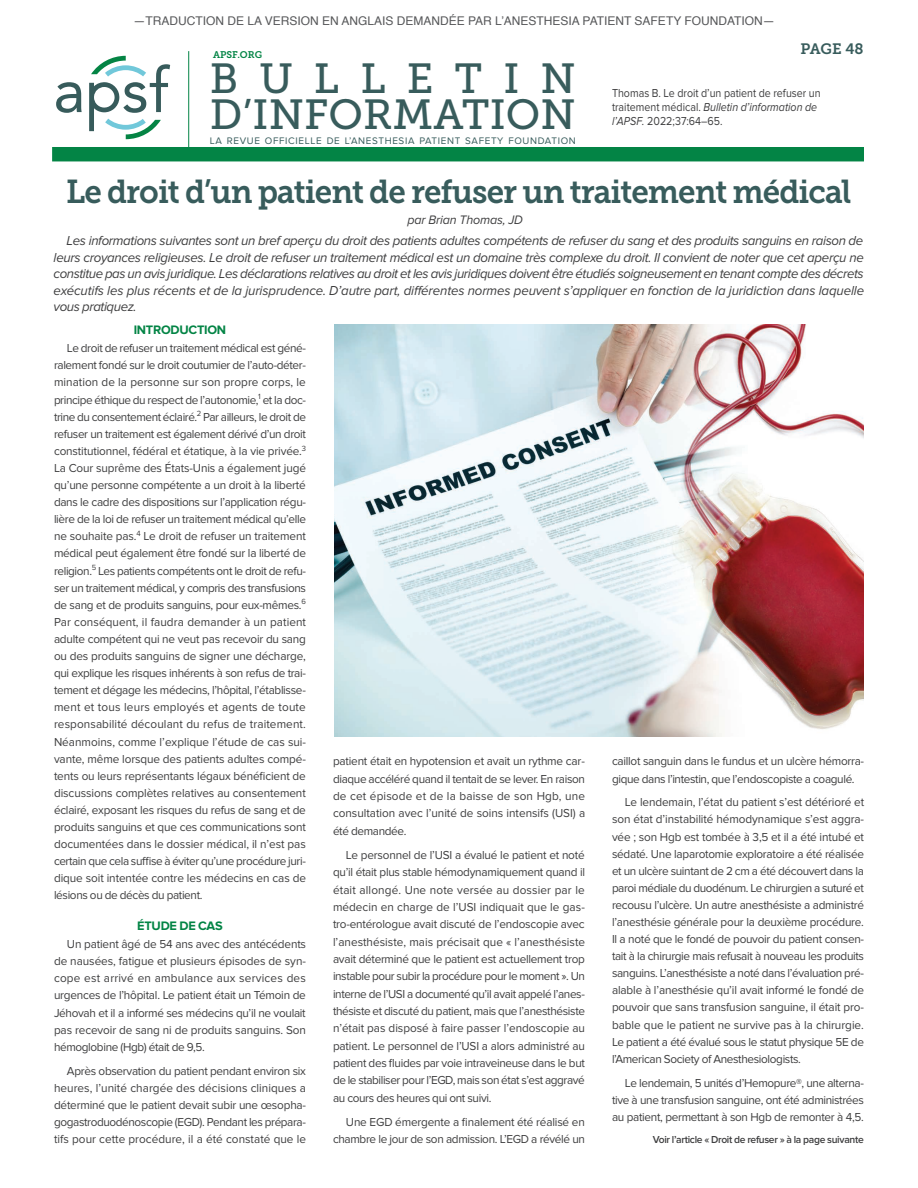
<style>
.page{position:relative;width:918px;height:1188px;background:#fff}
.page>*{position:absolute;margin:0;border:0;box-sizing:border-box;transform-origin:0 0}
.t1{font:42px/36px "Museo Slab 500";letter-spacing:.005em;color:#385c5c}
.Headline{font:33px "Museo Slab 700";letter-spacing:-.03em;color:#385c5c;scale:.95 1}
.t2{font:15px "Museo Slab 700";letter-spacing:-.005em;color:#385c5c}
.Body_Copy{font:italic 13.5px/16.5px "Proxima Nova";letter-spacing:-.01em;color:#3e3e3f;text-align:justify}
.Subheads_green{font:700 12.75px "Proxima Nova";letter-spacing:-.02em;color:#038445}
.Byline{font:italic 12.75px "Proxima Nova";letter-spacing:-.01em;color:#3e3e3f}
.Body_Copy-2{font:12px/17.1px "Proxima Nova";letter-spacing:-.025em;color:#3e3e3f;text-align:justify}
.Body_Copy-3{font:12px/14.1px "Proxima Nova";color:#3e3e3f;scale:.89 1}
.t3{font:12px "Helvetica";color:#57585a}
.Continued_Heading_en{font:600 10.5px "Proxima Nova";letter-spacing:-.03em;color:#3e3e3f}
.t4{font:9.9px "Proxima Nova";letter-spacing:.065em;color:#385c5c}
.t5{font:9.6px "Museo Slab 700";color:#038445}
.s1{font-style:italic}
</style>
<div class="page">
<svg style="left:56px;top:82px;width:26px;height:31px"></svg>
<svg style="left:89px;top:56px;width:81px;height:83px"></svg>
<div style="left:52px;top:147px;width:812px;height:14px;background:#038445"></div>
<hr style="left:188px;top:51px;width:1px;height:96px;background:#038445">
<img style="left:334px;top:324px;width:530px;height:412px">
<p class="t3" style="left:133px;top:11px;width:643px">—TRADUCTION DE LA VERSION EN ANGLAIS DEMANDÉE PAR L’ANESTHESIA PATIENT SAFETY FOUNDATION—</p>
<h1 class="t1" style="left:210px;top:61px;width:368px">BULLETIN<br>D’INFORMATION</h1>
<p class="t4" style="left:210px;top:135px;width:368px">LA REVUE OFFICIELLE DE L’ANESTHESIA PATIENT SAFETY FOUNDATION</p>
<p class="t5" style="left:213px;top:49px;width:50px">APSF.ORG</p>
<p class="t2" style="left:800px;top:40px;width:65px">PAGE 48</p>
<p class="Body_Copy-3" style="left:612px;top:86px;width:236px">Thomas B. Le droit d’un patient de refuser un traitement médical. <span class="s1">Bulletin d’information de l’APSF.</span> 2022;37:64–65.</p>
<p class="Headline" style="left:66px;top:173px;width:828px">Le droit d’un patient de refuser un traitement médical</p>
<p class="Byline" style="left:408px;top:213px;width:117px">par Brian Thomas, JD</p>
<p class="Body_Copy" style="left:54px;top:233px;width:812px;text-indent:13px">Les informations suivantes sont un bref aperçu du droit des patients adultes compétents de refuser du sang et des produits sanguins en raison de leurs croyances religieuses. Le droit de refuser un traitement médical est un domaine très complexe du droit. Il convient de noter que cet aperçu ne constitue pas un avis juridique. Les déclarations relatives au droit et les avis juridiques doivent être étudiés soigneusement en tenant compte des décrets exécutifs les plus récents et de la jurisprudence. D’autre part, différentes normes peuvent s’appliquer en fonction de la juridiction dans laquelle vous pratiquez.</p>
<p class="Subheads_green" style="left:134px;top:322px;width:94px">INTRODUCTION</p>
<p class="Body_Copy-2" style="left:54px;top:340px;width:254px;text-indent:13px">Le droit de refuser un traitement médical est géné&shy;ralement fondé sur le droit coutumier de l’auto-déter&shy;mination de la personne sur son propre corps, le principe éthique du respect de l’autonomie,<sup>1</sup> et la doc&shy;trine du consentement éclairé.<sup>2</sup> Par ailleurs, le droit de refuser un traitement est également dérivé d’un droit constitutionnel, fédéral et étatique, à la vie privée.<sup>3<br></sup>La Cour suprême des États-Unis a également jugé qu’une personne compétente a un droit à la liberté dans le cadre des dispositions sur l’application régu&shy;lière de la loi de refuser un traitement médical qu’elle ne souhaite pas.<sup>4</sup> Le droit de refuser un traitement médical peut également être fondé sur la liberté de religion.<sup>5</sup> Les patients compétents ont le droit de refu&shy;ser un traitement médical, y compris des transfusions de sang et de produits sanguins, pour eux-mêmes.<sup>6<br></sup>Par conséquent, il faudra demander à un patient adulte compétent qui ne veut pas recevoir du sang ou des produits sanguins de signer une décharge, qui explique les risques inhérents à son refus de trai&shy;tement et dégage les médecins, l’hôpital, l’établisse&shy;ment et tous leurs employés et agents de toute responsabilité découlant du refus de traitement.<br>Néanmoins, comme l’explique l’étude de cas sui&shy;vante, même lorsque des patients adultes compé&shy;tents ou leurs représentants légaux bénéficient de discussions complètes relatives au consentement éclairé, exposant les risques du refus de sang et de produits sanguins et que ces communications sont documentées dans le dossier médical, il n’est pas certain que cela suffise à éviter qu’une procédure juri&shy;dique soit intentée contre les médecins en cas de lésions ou de décès du patient.</p>
<p class="Subheads_green" style="left:137px;top:918px;width:87px">ÉTUDE DE CAS</p>
<p class="Body_Copy-2" style="left:54px;top:936px;width:254px;text-indent:13px">Un patient âgé de 54 ans avec des antécédents de nausées, fatigue et plusieurs épisodes de syn&shy;cope est arrivé en ambulance aux services des urgences de l’hôpital. Le patient était un Témoin de Jéhovah et il a informé ses médecins qu’il ne voulait pas recevoir de sang ni de produits sanguins. Son hémoglobine (Hgb) était de 9,5.</p>
<p class="Body_Copy-2" style="left:54px;top:1062px;width:254px;text-indent:13px">Après observation du patient pendant environ six heures, l’unité chargée des décisions cliniques a déterminé que le patient devait subir une œsopha&shy;gogastroduodénoscopie (EGD). Pendant les prépara&shy;tifs pour cette procédure, il a été constaté que le</p>
<p class="Body_Copy-2" style="left:333px;top:753px;width:254px">patient était en hypotension et avait un rythme car&shy;diaque accéléré quand il tentait de se lever. En raison de cet épisode et de la baisse de son Hgb, une consultation avec l’unité de soins intensifs (USI) a été demandée.</p>
<p class="Body_Copy-2" style="left:333px;top:846px;width:254px;text-indent:13px">Le personnel de l’USI a évalué le patient et noté qu’il était plus stable hémodynamiquement quand il était allongé. Une note versée au dossier par le médecin en charge de l’USI indiquait que le gas&shy;tro-entérologue avait discuté de l’endoscopie avec l’anesthésiste, mais précisait que « l’anesthésiste avait déterminé que le patient est actuellement trop instable pour subir la procédure pour le moment ». Un interne de l’USI a documenté qu’il avait appelé l’anes&shy;thésiste et discuté du patient, mais que l’anesthésiste n’était pas disposé à faire passer l’endoscopie au patient. Le personnel de l’USI a alors administré au patient des fluides par voie intraveineuse dans le but de le stabiliser pour l’EGD, mais son état s’est aggravé au cours des heures qui ont suivi.</p>
<p class="Body_Copy-2" style="left:333px;top:1113px;width:253px;text-align:right">Une EGD émergente a finalement été réalisé en chambre le jour de son admission. L’EGD a révélé un</p>
<p class="Body_Copy-2" style="left:612px;top:753px;width:254px">caillot sanguin dans le fundus et un ulcère hémorra&shy;gique dans l’intestin, que l’endoscopiste a coagulé.</p>
<p class="Body_Copy-2" style="left:612px;top:794px;width:254px;text-indent:13px">Le lendemain, l’état du patient s’est détérioré et son état d’instabilité hémodynamique s’est aggra&shy;vée ; son Hgb est tombée à 3,5 et il a été intubé et sédaté. Une laparotomie exploratoire a été réalisée et un ulcère suintant de 2 cm a été découvert dans la paroi médiale du duodénum. Le chirurgien a suturé et recousu l’ulcère. Un autre anesthésiste a administré l’anesthésie générale pour la deuxième procédure.<br>Il a noté que le fondé de pouvoir du patient consen&shy;tait à la chirurgie mais refusait à nouveau les produits sanguins. L’anesthésiste a noté dans l’évaluation pré&shy;alable à l’anesthésie qu’il avait informé le fondé de pouvoir que sans transfusion sanguine, il était pro&shy;bable que le patient ne survive pas à la chirurgie.<br>Le patient a été évalué sous le statut physique 5E de l’American Society of Anesthesiologists.</p>
<p class="Body_Copy-2" style="left:612px;top:1074px;width:254px;text-indent:13px">Le lendemain, 5 unités d’Hemopure®, une alterna&shy;tive à une transfusion sanguine, ont été administrées au patient, permettant à son Hgb de remonter à 4,5.</p>
<p class="Continued_Heading_en" style="left:653px;top:1133px;width:212px">Voir l’article « Droit de refuser » à la page suivante</p>
</div>
